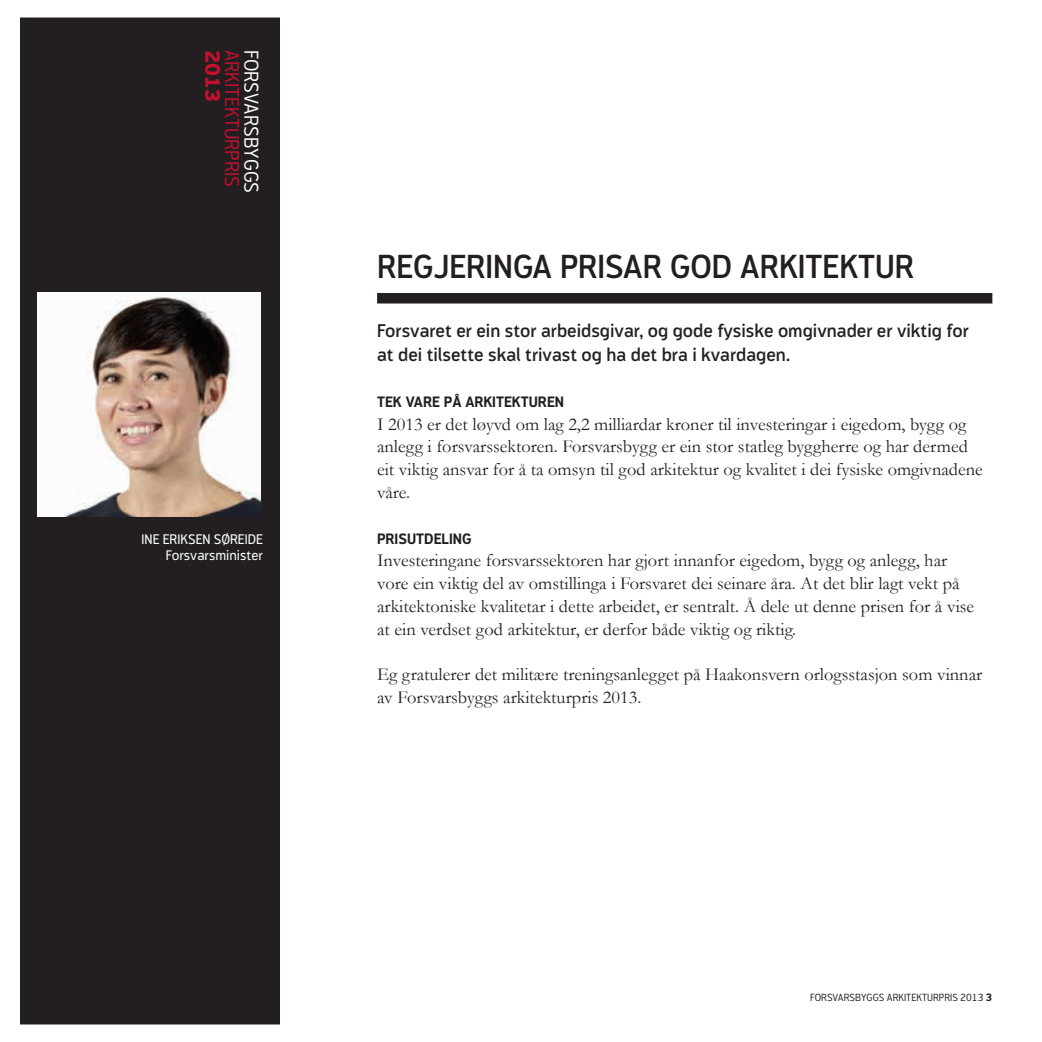
<style>
.page{position:relative;width:1042px;height:1042px;background:#fff}
.page>*{position:absolute;margin:0;border:0;box-sizing:border-box;transform-origin:0 0}
.t1{font:600 33.25px "Modus";color:#231f20}
.t2{font:300 20.3px "Modus";color:#c3102f}
.t3{font:300 20.3px "Modus";color:#fff}
.t4{font:800 20.3px "Modus";color:#c3102f}
.t5{font:18.38px/22.8px "Garamond";color:#231f20}
.t6{font:600 18.38px/24.5px "Modus";color:#231f20}
.t7{font:700 14.88px "Modus";color:#231f20}
.t8{font:14px/15.8px "Modus";color:#fff;text-align:right}
.t9{font:300 10.5px "Modus";color:#231f20}
.s1{font-weight:700}
</style>
<div class="page">
<div style="left:20px;top:0;width:259px;height:1042px;background:#231f20"></div>
<div style="left:0;top:0;width:327px;height:18px;background:#fff"></div>
<div style="left:0;top:1024px;width:327px;height:18px;background:#fff"></div>
<div style="left:377px;top:293px;width:615px;height:10px;background:#231f20"></div>
<img style="left:38px;top:293px;width:223px;height:223px">
<p class="t4" style="left:224px;top:50px;width:53px;rotate:90deg">2013</p>
<p class="t2" style="left:244px;top:50px;width:139px;rotate:90deg">ARKITEKTURPRIS</p>
<p class="t3" style="left:263px;top:50px;width:145px;rotate:90deg">FORSVARSBYGGS</p>
<p class="t8" style="left:142px;top:532px;width:123px">INE ERIKSEN SØREIDE<br>Forsvarsminister</p>
<h1 class="t1" style="left:377px;top:248px;width:539px">REGJERINGA PRISAR GOD ARKITEKTUR</h1>
<p class="t6" style="left:377px;top:318px;width:593px">Forsvaret er ein stor arbeidsgivar, og gode fysiske omgivnader er viktig for at dei tilsette skal trivast og ha det bra i kvardagen.</p>
<p class="t7" style="left:377px;top:393px;width:188px">TEK VARE PÅ ARKITEKTUREN</p>
<p class="t5" style="left:377px;top:412px;width:607px">I 2013 er det løyvd om lag 2,2 milliardar kroner til investeringar i eigedom, bygg og anlegg i forsvarssektoren. Forsvarsbygg er ein stor statleg byggherre og har dermed eit viktig ansvar for å ta omsyn til god arkitektur og kvalitet i dei fysiske omgivnadene våre.</p>
<p class="t7" style="left:377px;top:530px;width:96px">PRISUTDELING</p>
<p class="t5" style="left:377px;top:549px;width:598px">Investeringane forsvarssektoren har gjort innanfor eigedom, bygg og anlegg, har vore ein viktig del av omstillinga i Forsvaret dei seinare åra. At det blir lagt vekt på arkitektoniske kvalitetar i dette arbeidet, er sentralt. Å dele ut denne prisen for å vise at ein verdset god arkitektur, er derfor både viktig og riktig.</p>
<p class="t5" style="left:377px;top:663px;width:607px">Eg gratulerer det militære treningsanlegget på Haakonsvern orlogsstasjon som vinnar av Forsvarsbyggs arkitekturpris 2013.</p>
<p class="t9" style="left:810px;top:991px;width:184px">FORSVARSBYGGS ARKITEKTURPRIS 2013 <span class="s1">3</span></p>
</div>
